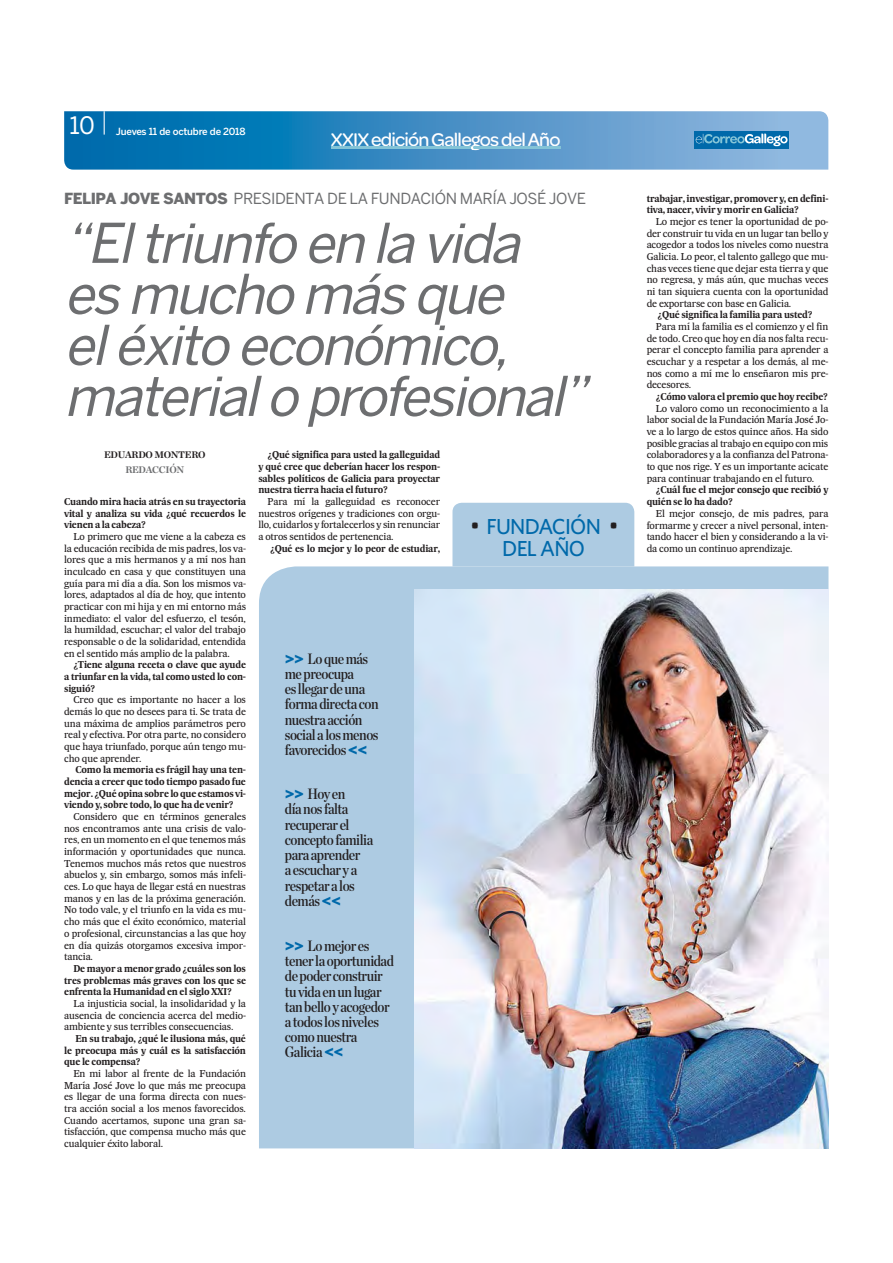
<style>
.page{position:relative;width:893px;height:1263px;background:#fff}
.page>*{position:absolute;margin:0;border:0;box-sizing:border-box;transform-origin:0 0}
.t1{font:italic 54.3px/51px "Benton Sans";color:#6d6e70}
.t2{font:23.85px "Benton Sans";color:#fff}
.t3{font:500 21.75px/21.8px "Whitney";letter-spacing:-.035em;color:#0069aa;text-align:center}
.t4{font:500 19.5px "Omnes";letter-spacing:-.04em;color:#fff}
.t5{font:15.15px/15.1px "Chronicle Deck Cond Semi";letter-spacing:-.03em;color:#231f20}
.t6{font:15.15px "Benton Sans";letter-spacing:-.03em;color:#6d6e70}
.t7{font:500 9.75px "Benton Sans";letter-spacing:-.02em;color:#fff}
.t8{font:700 9.75px "Chronicle Deck";letter-spacing:-.03em;color:#231f20}
.t9{font:700 9.75px "Chronicle Deck";letter-spacing:-.03em;color:#6d6e70}
.t10{font:9.6px/11.7px "Majerit Body";letter-spacing:-.02em;color:#231f20;text-align:justify}
.t11{font:700 9.6px/11.7px "Majerit Body";letter-spacing:-.02em;color:#231f20;text-align:justify}
.s1{font-weight:900}
.s2{font-family:"Benton Sans";font-weight:900;color:#0069aa}
.s3{color:#231f20}
</style>
<div class="page">
<div style="left:259px;top:566px;width:569px;height:582px;background:#adcbe2"></div>
<div style="left:452px;top:503px;width:182px;height:63px;background:#adcbe2"></div>
<img style="left:414px;top:590px;width:414px;height:558px">
<svg style="left:64px;top:111px;width:764px;height:59px;background:#4190c4"></svg>
<h2 class="t2" style="left:69px;top:117px;width:27px">10</h2>
<p class="t7" style="left:116px;top:128px;width:131px">Jueves 11 de octubre de 2018</p>
<h3 class="t4" style="left:331px;top:133px;width:231px">XXIX edición Gallegos del Año</h3>
<h3 class="t6" style="left:64px;top:193px;width:523px"><span class="s1">FELIPA JOVE SANTOS</span> PRESIDENTA DE LA FUNDACIÓN MARÍA JOSÉ JOVE</h3>
<h1 class="t1" style="left:64px;top:222px;width:535px">“Eltriunfo en la vida es mucho más que eléxito económico, materialo profesional”</h1>
<p class="t8" style="left:104px;top:450px;width:103px">EDUARDO MONTERO</p>
<p class="t9" style="left:125px;top:465px;width:60px">REDACCIÓN</p>
<p class="t11" style="left:64px;top:496px;width:183px">Cuando mira hacia atrás en su trayectoria vital y analiza su vida ¿qué recuerdos le vienen a la cabeza?</p>
<p class="t10" style="left:64px;top:531px;width:183px;text-indent:9px">Lo primero que me viene a la cabeza es la educación recibida de mis padres, los va&shy;lores que a mis hermanos y a mí nos han inculcado en casa y que constituyen una guía para mi día a día. Son los mismos va&shy;lores, adaptados al día de hoy, que intento practicar con mi hija y en mi entorno más inmediato: el valor del esfuerzo, el tesón, la humildad, escuchar; el valor del trabajo responsable o de la solidaridad, entendida en el sentido más amplio de la palabra.</p>
<p class="t11" style="left:64px;top:660px;width:183px;text-indent:9px">¿Tiene alguna receta o clave que ayude a triunfar en la vida, tal como usted lo con&shy;siguió?</p>
<p class="t10" style="left:64px;top:695px;width:183px;text-indent:9px">Creo que es importante no hacer a los demás lo que no desees para ti. Se trata de una máxima de amplios parámetros pero real y efectiva. Por otra parte, no considero que haya triunfado, porque aún tengo mu&shy;cho que aprender.</p>
<p class="t11" style="left:64px;top:765px;width:183px;text-indent:11px">Como la memoria es frágil hay una ten&shy;dencia a creer que todo tiempo pasado fue mejor. ¿Qué opina sobre lo que estamos vi&shy;viendo y, sobre todo, lo que ha de venir?</p>
<p class="t10" style="left:64px;top:811px;width:183px;text-indent:9px">Considero que en términos generales nos encontramos ante una crisis de valo&shy;res, en un momento en el que tenemos más información y oportunidades que nunca.<br>Tenemos muchos más retos que nuestros abuelos y, sin embargo, somos más infeli&shy;ces. Lo que haya de llegar está en nuestras manos y en las de la próxima generación.<br>No todo vale, y el triunfo en la vida es mu&shy;cho más que el éxito económico, material o profesional, circunstancias a las que hoy en día quizás otorgamos excesiva impor&shy;tancia.</p>
<p class="t11" style="left:64px;top:963px;width:183px;text-indent:9px">De mayor a menor grado ¿cuáles son los tres problemas más graves con los que se enfrenta la Humanidad en el siglo XXI?</p>
<p class="t10" style="left:64px;top:998px;width:183px;text-indent:9px">La injusticia social, la insolidaridad y la ausencia de conciencia acerca del medio&shy;ambiente y sus terribles consecuencias.</p>
<p class="t11" style="left:64px;top:1033px;width:183px;text-indent:11px">En su trabajo, ¿qué le ilusiona más, qué le preocupa más y cuál es la satisfacción que le compensa?</p>
<p class="t10" style="left:64px;top:1068px;width:183px;text-indent:9px">En mi labor al frente de la Fundación María José Jove lo que más me preocupa es llegar de una forma directa con nues&shy;tra acción social a los menos favorecidos.<br>Cuando acertamos, supone una gran sa&shy;tisfacción, que compensa mucho más que cualquier éxito laboral.</p>
<p class="t11" style="left:258px;top:449px;width:183px;text-indent:9px">¿Qué significa para usted la galleguidad y qué cree que deberían hacer los respon&shy;sables políticos de Galicia para proyectar nuestra tierra hacia el futuro?</p>
<p class="t10" style="left:258px;top:496px;width:183px;text-indent:9px">Para mí la galleguidad es reconocer nuestros orígenes y tradiciones con orgu&shy;llo, cuidarlos y fortalecerlos y sin renunciar a otros sentidos de pertenencia.</p>
<p class="t11" style="left:270px;top:543px;width:171px">¿Qué es lo mejor y lo peor de estudiar,</p>
<h3 class="t5" style="left:285px;top:652px;width:95px"><span class="s2">&gt;&gt;</span> Lo que más me preocupa<br>es llegar de una forma directa con nuestra acción social a los menos favorecidos <span class="s2">&lt;&lt;</span></h3>
<h3 class="t5" style="left:285px;top:787px;width:90px"><span class="s2">&gt;&gt;</span> Hoy en<br>día nos falta recuperar el concepto familia para aprender<br>a escuchar y a respetar a los demás <span class="s2">&lt;&lt;</span></h3>
<h3 class="t5" style="left:285px;top:939px;width:111px"><span class="s2">&gt;&gt;</span> Lo mejor es tener la oportunidad de poder construir tu vida en un lugar tan bello y acogedor a todos los niveles como nuestra<br>Galicia <span class="s2">&lt;&lt;</span></h3>
<h3 class="t3" style="left:471px;top:517px;width:149px"><span class="s3">•</span> FUNDACIÓN <span class="s3">•<br></span>DEL AÑO</h3>
<p class="t11" style="left:647px;top:193px;width:183px">trabajar, investigar, promover y, en defini&shy;tiva, nacer, vivir y morir en Galicia?</p>
<p class="t10" style="left:647px;top:216px;width:183px;text-indent:9px">Lo mejor es tener la oportunidad de po&shy;der construir tu vida en un lugar tan bello y acogedor a todos los niveles como nuestra Galicia. Lo peor, el talento gallego que mu&shy;chas veces tiene que dejar esta tierra y que no regresa, y más aún, que muchas veces ni tan siquiera cuenta con la oportunidad de exportarse con base en Galicia.</p>
<p class="t11" style="left:657px;top:310px;width:156px">¿Qué significa la familia para usted?</p>
<p class="t10" style="left:647px;top:321px;width:183px;text-indent:9px">Para mí la familia es el comienzo y el fin de todo. Creo que hoy en día nos falta recu&shy;perar el concepto familia para aprender a escuchar y a respetar a los demás, al me&shy;nos como a mí me lo enseñaron mis pre&shy;decesores.</p>
<p class="t11" style="left:656px;top:391px;width:173px">¿Cómo valora el premio que hoy recibe?</p>
<p class="t10" style="left:647px;top:403px;width:183px;text-indent:9px">Lo valoro como un reconocimiento a la labor social de la Fundación María José Jo&shy;ve a lo largo de estos quince años. Ha sido posible gracias al trabajo en equipo con mis colaboradores y a la confianza del Patrona&shy;to que nos rige. Y es un importante acicate para continuar trabajando en el futuro.</p>
<p class="t11" style="left:647px;top:485px;width:183px;text-indent:9px">¿Cuál fue el mejor consejo que recibió y quién se lo ha dado?</p>
<p class="t10" style="left:647px;top:508px;width:183px;text-indent:9px">El mejor consejo, de mis padres, para formarme y crecer a nivel personal, inten&shy;tando hacer el bien y considerando a la vi&shy;da como un continuo aprendizaje.</p>
</div>
